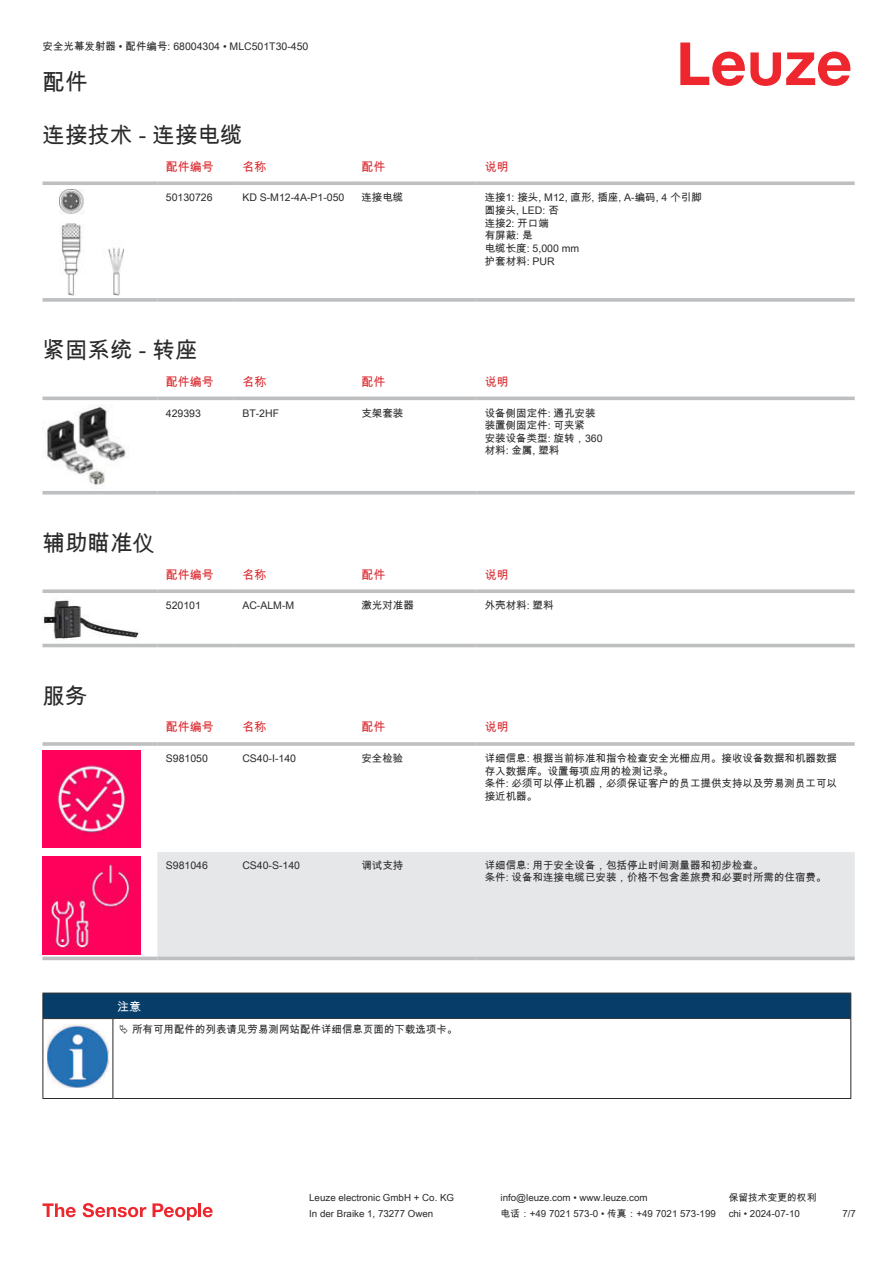
<style>
.page{position:relative;width:893px;height:1263px;background:#fff}
.page>*{position:absolute;margin:0;border:0;box-sizing:border-box;transform-origin:0 0}
.t1{font:22.5px "Arial Unicode MS";color:#2b292a}
.t2{font:12px "Arial Unicode MS";color:#db2a30}
.t3{font:12px "Arial Unicode MS";color:#fff}
.t4{font:10.5px/12.6px "Arial Unicode MS";color:#2b292a}
.t5{font:9.75px "Arial Unicode MS";color:#2b292a}
</style>
<div class="page">
<svg style="left:680px;top:43px;width:170px;height:43px"></svg>
<svg style="left:43px;top:181px;width:114px;height:4px"></svg>
<svg style="left:157px;top:181px;width:77px;height:4px"></svg>
<svg style="left:234px;top:181px;width:119px;height:4px"></svg>
<svg style="left:353px;top:181px;width:123px;height:4px"></svg>
<svg style="left:476px;top:181px;width:379px;height:4px;fill:#bdbfc1"></svg>
<svg style="left:43px;top:298px;width:114px;height:4px"></svg>
<svg style="left:157px;top:298px;width:77px;height:4px"></svg>
<svg style="left:234px;top:298px;width:119px;height:4px"></svg>
<svg style="left:353px;top:298px;width:123px;height:4px"></svg>
<svg style="left:476px;top:298px;width:379px;height:4px;fill:#c2c4c5"></svg>
<img style="left:59px;top:189px;width:65px;height:107px">
<svg style="left:43px;top:396px;width:812px;height:99px"></svg>
<hr style="left:43px;top:397px;width:114px;height:3px;background:#bdbfc1">
<hr style="left:157px;top:397px;width:77px;height:3px;background:#bdbfc1">
<hr style="left:234px;top:397px;width:119px;height:3px;background:#bdbfc1">
<hr style="left:353px;top:397px;width:123px;height:3px;background:#bdbfc1">
<hr style="left:476px;top:397px;width:379px;height:3px;background:#bdbfc1">
<hr style="left:43px;top:491px;width:114px;height:3px;background:#bdbfc1">
<hr style="left:157px;top:491px;width:77px;height:3px;background:#bdbfc1">
<hr style="left:234px;top:491px;width:119px;height:3px;background:#bdbfc1">
<hr style="left:353px;top:491px;width:123px;height:3px;background:#bdbfc1">
<hr style="left:476px;top:491px;width:379px;height:3px;background:#bdbfc1">
<img style="left:43px;top:404px;width:97px;height:84px">
<div style="left:43px;top:643px;width:812px;height:5px;background:#edeeee"></div>
<svg style="left:43px;top:589px;width:114px;height:4px"></svg>
<svg style="left:157px;top:589px;width:77px;height:4px"></svg>
<svg style="left:234px;top:589px;width:119px;height:4px"></svg>
<svg style="left:353px;top:589px;width:123px;height:4px"></svg>
<svg style="left:476px;top:589px;width:379px;height:4px;fill:#bdbfc1"></svg>
<hr style="left:43px;top:644px;width:114px;height:3px;background:#bdbfc1">
<hr style="left:157px;top:644px;width:77px;height:3px;background:#bdbfc1">
<hr style="left:234px;top:644px;width:119px;height:3px;background:#bdbfc1">
<hr style="left:353px;top:644px;width:123px;height:3px;background:#bdbfc1">
<hr style="left:476px;top:644px;width:379px;height:3px;background:#bdbfc1">
<img style="left:43px;top:600px;width:97px;height:40px">
<svg style="left:43px;top:750px;width:812px;height:211px"></svg>
<div style="left:157px;top:852px;width:698px;height:105px;background:#e6e7e9"></div>
<hr style="left:43px;top:742px;width:114px;height:4px;background:#c3c5c7">
<svg style="left:157px;top:742px;width:77px;height:4px"></svg>
<hr style="left:234px;top:742px;width:119px;height:4px;background:#c4c6c7">
<hr style="left:353px;top:742px;width:123px;height:4px;background:#c3c5c7">
<svg style="left:476px;top:742px;width:379px;height:4px;fill:#cacccd"></svg>
<hr style="left:43px;top:957px;width:114px;height:3px;background:#bdbfc1">
<hr style="left:157px;top:957px;width:77px;height:3px;background:#bdbfc1">
<hr style="left:234px;top:957px;width:119px;height:3px;background:#bdbfc1">
<hr style="left:353px;top:957px;width:123px;height:3px;background:#bdbfc1">
<hr style="left:476px;top:957px;width:379px;height:3px;background:#bdbfc1">
<img style="left:43px;top:750px;width:97px;height:98px">
<img style="left:43px;top:856px;width:97px;height:98px">
<hr style="left:43px;top:1018px;width:70px;height:1px;background:#2b292a">
<div style="left:43px;top:993px;width:808px;height:25px;background:#063d69"></div>
<hr style="left:113px;top:1018px;width:738px;height:1px;background:#2b292a">
<hr style="left:43px;top:1019px;width:1px;height:75px;background:#2b292a">
<hr style="left:113px;top:1019px;width:1px;height:75px;background:#2b292a">
<hr style="left:850px;top:1019px;width:1px;height:75px;background:#2b292a">
<hr style="left:43px;top:1098px;width:70px;height:1px;background:#2b292a">
<hr style="left:113px;top:1098px;width:738px;height:1px;background:#2b292a">
<img style="left:47px;top:1025px;width:61px;height:63px">
<svg style="left:43px;top:1203px;width:33px;height:14px"></svg>
<svg style="left:83px;top:1203px;width:63px;height:14px"></svg>
<svg style="left:153px;top:1203px;width:44px;height:17px"></svg>
<hr style="left:198px;top:1203px;width:3px;height:14px;background:#ed272d">
<svg style="left:203px;top:1207px;width:10px;height:10px"></svg>
<p class="t4" style="left:43px;top:40px;width:267px">安全光幕发射器 • 配件编号: 68004304 • MLC501T30-450</p>
<h1 class="t1" style="left:43px;top:66px;width:46px">配件</h1>
<h1 class="t1" style="left:43px;top:119px;width:202px">连接技术 - 连接电缆</h1>
<p class="t2" style="left:166px;top:158px;width:49px">配件编号</p>
<p class="t2" style="left:242px;top:158px;width:25px">名称</p>
<p class="t2" style="left:361px;top:158px;width:25px">配件</p>
<p class="t2" style="left:485px;top:158px;width:25px">说明</p>
<p class="t4" style="left:166px;top:191px;width:48px">50130726</p>
<p class="t4" style="left:242px;top:191px;width:104px">KD S-M12-4A-P1- 050</p>
<p class="t4" style="left:361px;top:191px;width:43px">连接电缆</p>
<p class="t4" style="left:485px;top:191px;width:219px">连接1: 接头, M12, 直形, 插座, A-编码, 4 个引脚圆接头, LED: 否<br>连接2: 开口端<br>有屏蔽: 是<br>电缆长度: 5,000 mm<br>护套材料: PUR</p>
<h1 class="t1" style="left:43px;top:334px;width:157px">紧固系统 - 转座</h1>
<p class="t2" style="left:166px;top:373px;width:49px">配件编号</p>
<p class="t2" style="left:242px;top:373px;width:25px">名称</p>
<p class="t2" style="left:361px;top:373px;width:25px">配件</p>
<p class="t2" style="left:485px;top:373px;width:25px">说明</p>
<p class="t4" style="left:166px;top:406px;width:37px">429393</p>
<p class="t4" style="left:242px;top:406px;width:38px">BT-2HF</p>
<p class="t4" style="left:361px;top:406px;width:43px">支架套装</p>
<p class="t4" style="left:485px;top:406px;width:119px">设备侧固定件: 通孔安装装置侧固定件: 可夹紧<br>安装设备类型: 旋转，360材料: 金属, 塑料</p>
<h1 class="t1" style="left:43px;top:527px;width:114px">辅助瞄准仪</h1>
<p class="t2" style="left:166px;top:566px;width:49px">配件编号</p>
<p class="t2" style="left:242px;top:566px;width:25px">名称</p>
<p class="t2" style="left:361px;top:566px;width:25px">配件</p>
<p class="t2" style="left:485px;top:566px;width:25px">说明</p>
<p class="t4" style="left:166px;top:599px;width:37px">520101</p>
<p class="t4" style="left:242px;top:599px;width:53px">AC-ALM-M</p>
<p class="t4" style="left:361px;top:599px;width:54px">激光对准器</p>
<p class="t4" style="left:485px;top:599px;width:70px">外壳材料: 塑料</p>
<h1 class="t1" style="left:43px;top:680px;width:46px">服务</h1>
<p class="t2" style="left:166px;top:718px;width:49px">配件编号</p>
<p class="t2" style="left:242px;top:718px;width:25px">名称</p>
<p class="t2" style="left:361px;top:718px;width:25px">配件</p>
<p class="t2" style="left:485px;top:718px;width:25px">说明</p>
<p class="t4" style="left:166px;top:752px;width:44px">S981050</p>
<p class="t4" style="left:242px;top:752px;width:55px">CS40-I-140</p>
<p class="t4" style="left:361px;top:752px;width:43px">安全检验</p>
<p class="t4" style="left:485px;top:752px;width:354px">详细信息: 根据当前标准和指令检查安全光栅应用。接收设备数据和机器数据存入数据库 。设置每项应用的检测记录。<br>条件: 必须可以停止机器，必须保证客户的员工提供支持以及劳易测员工可以接近机 器。</p>
<p class="t4" style="left:166px;top:858px;width:44px">S981046</p>
<p class="t4" style="left:242px;top:858px;width:59px">CS40-S-140</p>
<p class="t4" style="left:361px;top:858px;width:43px">调试支持</p>
<p class="t4" style="left:485px;top:858px;width:343px">详细信息: 用于安全设备，包括停止时间测量器和初步检查。<br>条件: 设备和连接电缆已安装，价格不包含差旅费和必要时所需的住宿费。</p>
<p class="t3" style="left:117px;top:998px;width:25px">注意</p>
<p class="t4" style="left:132px;top:1023px;width:327px">所有可用配件的列表请见劳易测网站配件详细信息页面的下载选项卡。</p>
<p class="t5" style="left:309px;top:1191px;width:146px">Leuze electronic GmbH + Co. KG</p>
<p class="t5" style="left:501px;top:1191px;width:149px">info@leuze.com • www.leuze.com</p>
<p class="t5" style="left:729px;top:1191px;width:89px">保留技术变更的权利</p>
<p class="t5" style="left:309px;top:1206px;width:126px">In der Braike 1, 73277 Owen</p>
<p class="t5" style="left:501px;top:1206px;width:217px">电话：+49 7021 573-0 • 传真：+49 7021 573-199</p>
<p class="t5" style="left:729px;top:1206px;width:73px">chi • 2024-07-10</p>
<p class="t5" style="left:842px;top:1206px;width:15px">7/7</p>
</div>
